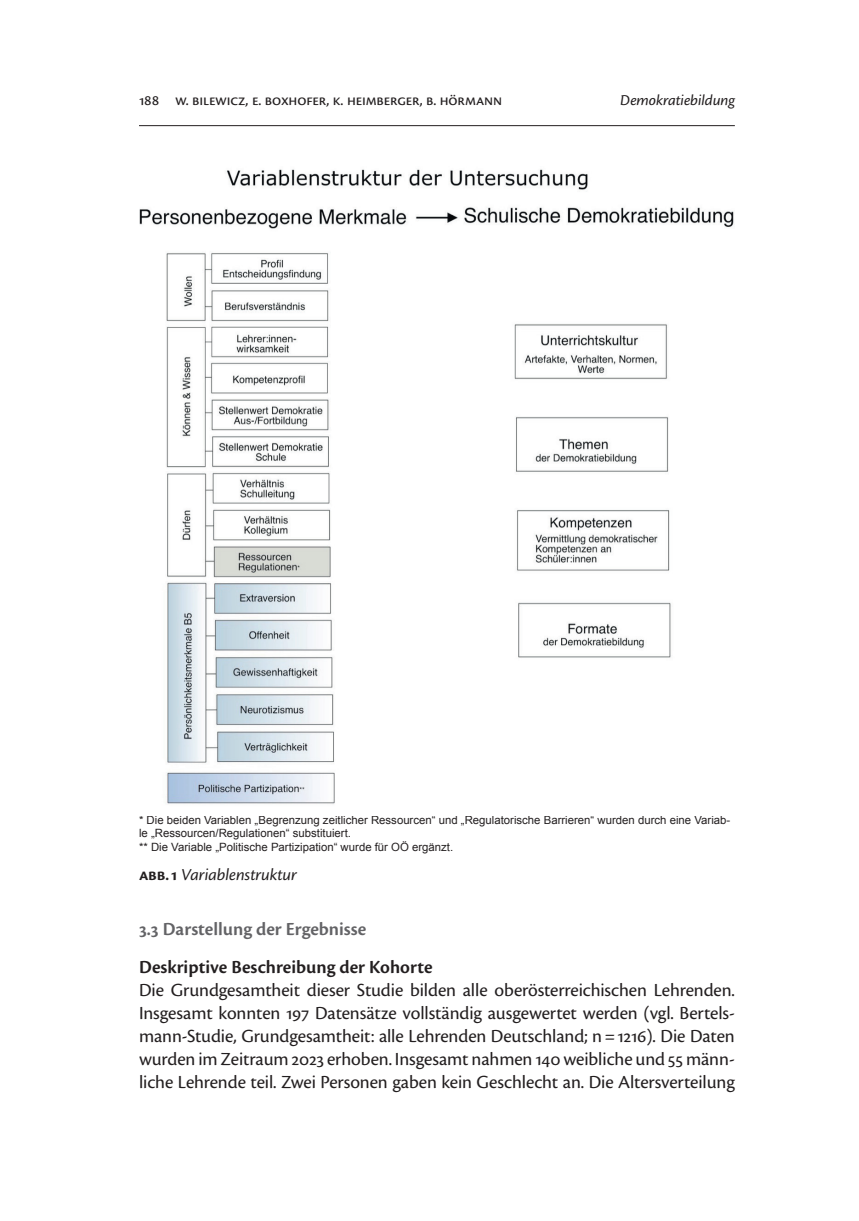
<style>
.page{position:relative;width:859px;height:1221px;background:#fff}
.page>*{position:absolute;margin:0;border:0;box-sizing:border-box;transform-origin:0 0}
.t1{font:19.25px/23.1px "Cronos Pro";letter-spacing:-.005em;color:#231f20;text-align:justify}
.t2{font:600 19.25px "Cronos Pro";color:#231f20}
.t3{font:600 19.25px "Cronos Pro";color:#636366}
.t4{font:italic 17.5px "Cronos Pro";letter-spacing:-.005em;color:#231f20}
.t5{font:15.75px "Cronos Pro Capt";letter-spacing:-.01em;color:#231f20}
.t6{font:15.75px "Cronos Pro Capt It";letter-spacing:-.01em;color:#231f20}
.t7{font:11.38px/13.7px "Arial";color:#231f20}
.s1{font-weight:600;font-style:normal}
</style>
<div class="page">
<hr style="left:139px;top:125px;width:595px;height:1px;background:#231f20">
<img style="left:139px;top:169px;width:595px;height:635px">
<p class="t5" style="left:139px;top:91px;width:364px">188 W. Bilewicz, E. Boxhofer, K. Heimberger, B. Hörmann</p>
<p class="t6" style="left:620px;top:91px;width:116px">Demokratiebildung</p>
<p class="t7" style="left:139px;top:813px;width:592px">* Die beiden Variablen „Begrenzung zeitlicher Ressourcen“ und „Regulatorische Barrieren“ wurden durch eine Variab&shy;le „Ressourcen/Regulationen“ substituiert.<br>** Die Variable „Politische Partizipation“ wurde für OÖ ergänzt.</p>
<p class="t4" style="left:139px;top:864px;width:159px"><span class="s1">Abb.1</span> Variablenstruktur</p>
<p class="t3" style="left:139px;top:918px;width:229px">3.3 Darstellung der Ergebnisse</p>
<p class="t2" style="left:139px;top:955px;width:295px">Deskriptive Beschreibung der Kohorte</p>
<p class="t1" style="left:139px;top:978px;width:597px">Die Grundgesamtheit dieser Studie bilden alle oberösterreichischen Lehrenden.<br>Insgesamt konnten 197 Datensätze vollständig ausgewertet werden (vgl. Bertels&shy;mann-Studie, Grundgesamtheit: alle Lehrenden Deutschland; n=1216). Die Daten wurden im Zeitraum 2023 erhoben. Insgesamt nahmen 140 weibliche und 55 männ&shy;liche Lehrende teil. Zwei Personen gaben kein Geschlecht an. Die Altersverteilung</p>
</div>
